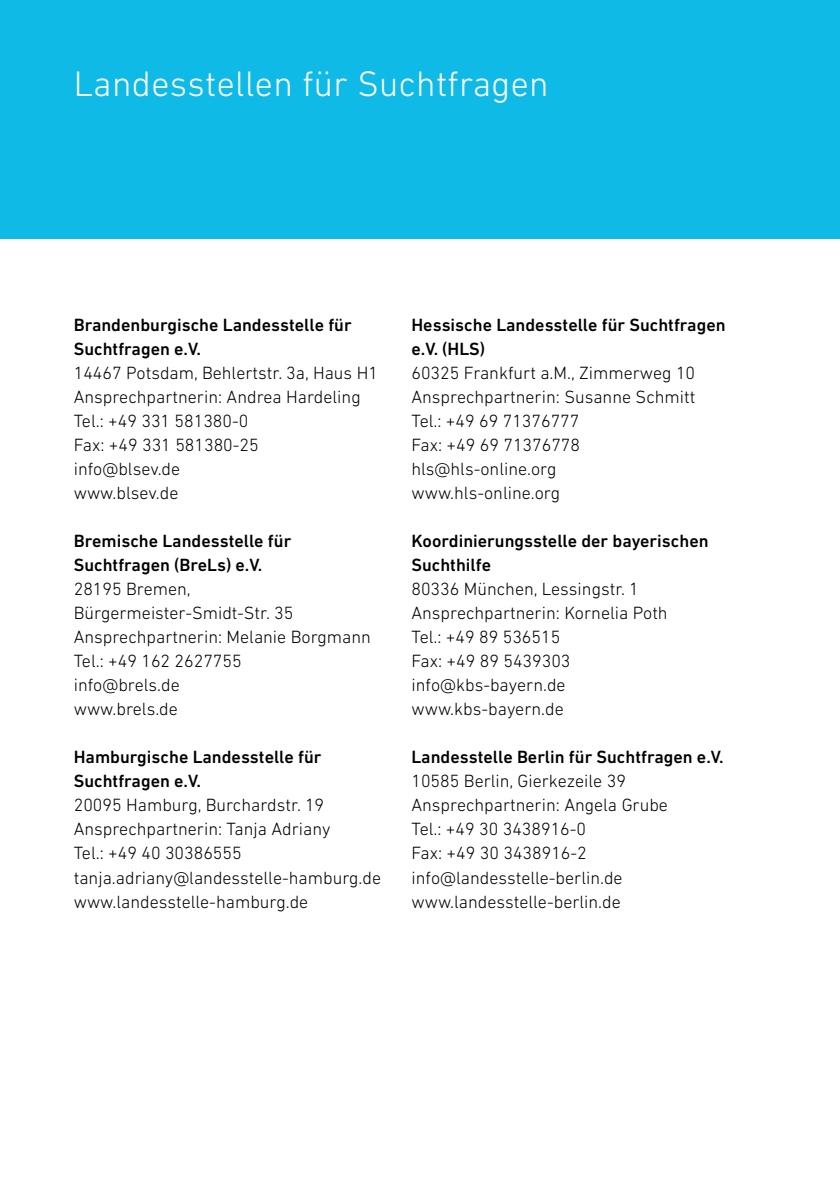
<style>
.page{position:relative;width:840px;height:1191px;background:#fff}
.page>*{position:absolute;margin:0;border:0;box-sizing:border-box;transform-origin:0 0}
.t1{font:300 36px "DIN Next LT Pro";letter-spacing:.01em;color:#fff}
.DHS_Suchtmedizinische_Reihe_p_Fliess_ohn{font:300 18px/24px "DIN Next LT Pro";color:#000}
.DHS_Suchtmedizinische_Reihe_p_Fliess_ohn-2{font:500 18px/24px "DIN Next LT Pro";color:#000}
</style>
<div class="page">
<div style="left:0;top:0;width:839px;height:238px;background:#10bae7"></div>
<h1 class="t1" style="left:74px;top:64px;width:476px">Landesstellen für Suchtfragen</h1>
<p class="DHS_Suchtmedizinische_Reihe_p_Fliess_ohn-2" style="left:74px;top:313px;width:279px">Brandenburgische Landesstelle für<br>Suchtfragen e.V.</p>
<p class="DHS_Suchtmedizinische_Reihe_p_Fliess_ohn" style="left:74px;top:361px;width:305px">14467 Potsdam, Behlertstr. 3a, Haus H1</p>
<p class="DHS_Suchtmedizinische_Reihe_p_Fliess_ohn" style="left:74px;top:385px;width:288px">Ansprechpartnerin: Andrea Hardeling</p>
<p class="DHS_Suchtmedizinische_Reihe_p_Fliess_ohn" style="left:74px;top:409px;width:176px">Tel.: +49 331 581380-0</p>
<p class="DHS_Suchtmedizinische_Reihe_p_Fliess_ohn" style="left:74px;top:433px;width:186px">Fax: +49 331 581380-25</p>
<p class="DHS_Suchtmedizinische_Reihe_p_Fliess_ohn" style="left:74px;top:457px;width:108px">info@blsev.de</p>
<p class="DHS_Suchtmedizinische_Reihe_p_Fliess_ohn" style="left:74px;top:481px;width:106px">www.blsev.de</p>
<p class="DHS_Suchtmedizinische_Reihe_p_Fliess_ohn-2" style="left:74px;top:529px;width:219px">Bremische Landesstelle für<br>Suchtfragen (BreLs) e.V.</p>
<p class="DHS_Suchtmedizinische_Reihe_p_Fliess_ohn" style="left:74px;top:577px;width:221px">28195 Bremen,<br>Bürgermeister-Smidt-Str. 35</p>
<p class="DHS_Suchtmedizinische_Reihe_p_Fliess_ohn" style="left:74px;top:625px;width:298px">Ansprechpartnerin: Melanie Borgmann</p>
<p class="DHS_Suchtmedizinische_Reihe_p_Fliess_ohn" style="left:74px;top:649px;width:169px">Tel.: +49 162 2627755</p>
<p class="DHS_Suchtmedizinische_Reihe_p_Fliess_ohn" style="left:74px;top:673px;width:107px">info@brels.de</p>
<p class="DHS_Suchtmedizinische_Reihe_p_Fliess_ohn" style="left:74px;top:697px;width:106px">www.brels.de</p>
<p class="DHS_Suchtmedizinische_Reihe_p_Fliess_ohn-2" style="left:74px;top:745px;width:249px">Hamburgische Landesstelle für<br>Suchtfragen e.V.</p>
<p class="DHS_Suchtmedizinische_Reihe_p_Fliess_ohn" style="left:74px;top:793px;width:252px">20095 Hamburg, Burchardstr. 19</p>
<p class="DHS_Suchtmedizinische_Reihe_p_Fliess_ohn" style="left:74px;top:817px;width:258px">Ansprechpartnerin: Tanja Adriany</p>
<p class="DHS_Suchtmedizinische_Reihe_p_Fliess_ohn" style="left:74px;top:841px;width:169px">Tel.: +49 40 30386555</p>
<p class="DHS_Suchtmedizinische_Reihe_p_Fliess_ohn" style="left:74px;top:865px;width:309px">tanja.adriany@landesstelle-hamburg.de</p>
<p class="DHS_Suchtmedizinische_Reihe_p_Fliess_ohn" style="left:74px;top:889px;width:236px">www.landesstelle-hamburg.de</p>
<p class="DHS_Suchtmedizinische_Reihe_p_Fliess_ohn-2" style="left:411px;top:313px;width:315px">Hessische Landesstelle für Suchtfragen e.V. (HLS)</p>
<p class="DHS_Suchtmedizinische_Reihe_p_Fliess_ohn" style="left:411px;top:361px;width:285px">60325 Frankfurt a.M., Zimmerweg 10</p>
<p class="DHS_Suchtmedizinische_Reihe_p_Fliess_ohn" style="left:411px;top:385px;width:285px">Ansprechpartnerin: Susanne Schmitt</p>
<p class="DHS_Suchtmedizinische_Reihe_p_Fliess_ohn" style="left:411px;top:409px;width:169px">Tel.: +49 69 71376777</p>
<p class="DHS_Suchtmedizinische_Reihe_p_Fliess_ohn" style="left:411px;top:433px;width:170px">Fax: +49 69 71376778</p>
<p class="DHS_Suchtmedizinische_Reihe_p_Fliess_ohn" style="left:411px;top:457px;width:146px">hls@hls-online.org</p>
<p class="DHS_Suchtmedizinische_Reihe_p_Fliess_ohn" style="left:411px;top:481px;width:150px">www.hls-online.org</p>
<p class="DHS_Suchtmedizinische_Reihe_p_Fliess_ohn-2" style="left:411px;top:529px;width:298px">Koordinierungsstelle der bayerischen<br>Suchthilfe</p>
<p class="DHS_Suchtmedizinische_Reihe_p_Fliess_ohn" style="left:411px;top:577px;width:229px">80336 München, Lessingstr. 1</p>
<p class="DHS_Suchtmedizinische_Reihe_p_Fliess_ohn" style="left:411px;top:601px;width:257px">Ansprechpartnerin: Kornelia Poth</p>
<p class="DHS_Suchtmedizinische_Reihe_p_Fliess_ohn" style="left:411px;top:625px;width:150px">Tel.: +49 89 536515</p>
<p class="DHS_Suchtmedizinische_Reihe_p_Fliess_ohn" style="left:411px;top:649px;width:160px">Fax: +49 89 5439303</p>
<p class="DHS_Suchtmedizinische_Reihe_p_Fliess_ohn" style="left:411px;top:673px;width:155px">info@kbs-bayern.de</p>
<p class="DHS_Suchtmedizinische_Reihe_p_Fliess_ohn" style="left:411px;top:697px;width:154px">www.kbs-bayern.de</p>
<p class="DHS_Suchtmedizinische_Reihe_p_Fliess_ohn-2" style="left:411px;top:745px;width:313px">Landesstelle Berlin für Suchtfragen e.V.</p>
<p class="DHS_Suchtmedizinische_Reihe_p_Fliess_ohn" style="left:411px;top:769px;width:216px">10585 Berlin, Gierkezeile 39</p>
<p class="DHS_Suchtmedizinische_Reihe_p_Fliess_ohn" style="left:411px;top:793px;width:258px">Ansprechpartnerin: Angela Grube</p>
<p class="DHS_Suchtmedizinische_Reihe_p_Fliess_ohn" style="left:411px;top:817px;width:176px">Tel.: +49 30 3438916-0</p>
<p class="DHS_Suchtmedizinische_Reihe_p_Fliess_ohn" style="left:411px;top:841px;width:177px">Fax: +49 30 3438916-2</p>
<p class="DHS_Suchtmedizinische_Reihe_p_Fliess_ohn" style="left:411px;top:865px;width:212px">info@landesstelle-berlin.de</p>
<p class="DHS_Suchtmedizinische_Reihe_p_Fliess_ohn" style="left:411px;top:889px;width:211px">www.landesstelle-berlin.de</p>
</div>
